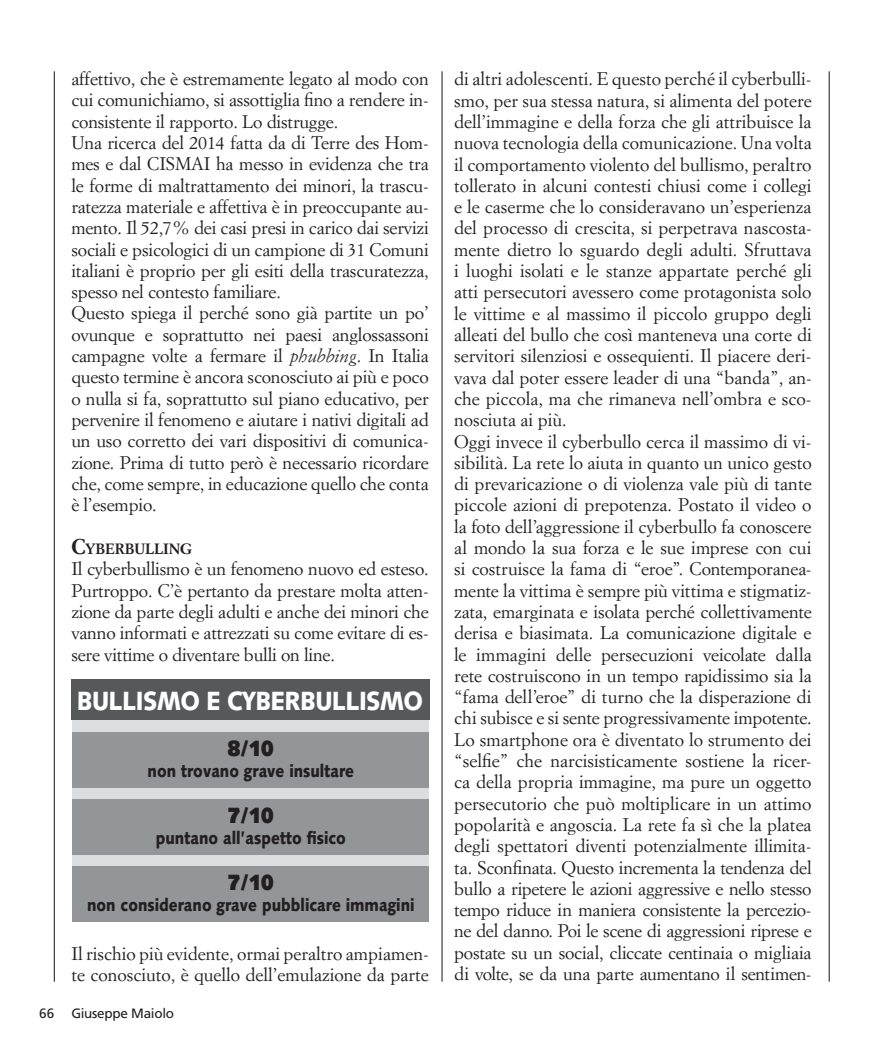
<style>
.page{position:relative;width:883px;height:1053px;background:#fff}
.page>*{position:absolute;margin:0;border:0;box-sizing:border-box;transform-origin:0 0}
.t1{font:900 26.4px "Syntax LT Std";letter-spacing:-.03em;color:#fff;scale:.89 1}
.t2{font:900 22.05px "Syntax LT Std";color:#231f20;scale:.85 1}
.t3{font:18px/21.3px "Simoncini Garamond";color:#231f20}
.t4{font:900 17.7px "Syntax LT Std";color:#231f20;scale:.85 1}
.t5{font:700 14.7px "Simoncini Garamond";letter-spacing:-.015em;color:#231f20}
.t6{font:13.5px "Frutiger";letter-spacing:-.02em;color:#231f20}
.s1{font-style:italic}
.s2{font-size:21px}
</style>
<div class="page">
<hr style="left:54px;top:71px;width:1px;height:910px;background:#231f20">
<hr style="left:441px;top:71px;width:1px;height:910px;background:#231f20">
<hr style="left:828px;top:71px;width:1px;height:910px;background:#231f20">
<div style="left:72px;top:680px;width:357px;height:241px;background:#dcdddf"></div>
<div style="left:71px;top:679px;width:358px;height:41px;background:#57585a"></div>
<div style="left:72px;top:732px;width:356px;height:55px;background:#939598"></div>
<div style="left:72px;top:799px;width:356px;height:55px;background:#939598"></div>
<div style="left:72px;top:866px;width:356px;height:55px;background:#939598"></div>
<p class="t3" style="left:71px;top:68px;width:359px">affettivo, che è estremamente legato al modo con cui comunichiamo, si assottiglia fino a rendere in&shy;consistente il rapporto. Lo distrugge.<br>Una ricerca del 2014 fatta da di Terre des Hom&shy;mes e dal CISMAI ha messo in evidenza che tra le forme di maltrattamento dei minori, la trascu&shy;ratezza materiale e affettiva è in preoccupante au&shy;mento. Il 52,7% dei casi presi in carico dai servizi sociali e psicologici di un campione di 31 Comuni italiani è proprio per gli esiti della trascuratezza, spesso nel contesto familiare.<br>Questo spiega il perché sono già partite un po’ ovunque e soprattutto nei paesi anglossassoni campagne volte a fermare il <span class="s1">phubbing</span>. In Italia questo termine è ancora sconosciuto ai più e poco o nulla si fa, soprattutto sul piano educativo, per pervenire il fenomeno e aiutare i nativi digitali ad un uso corretto dei vari dispositivi di comunica&shy;zione. Prima di tutto però è necessario ricordare che, come sempre, in educazione quello che conta è l’esempio.</p>
<p class="t5" style="left:71px;top:540px;width:122px"><span class="s2">C</span>YBERBULLING</p>
<p class="t3" style="left:71px;top:558px;width:359px;text-align:justify">Il cyberbullismo è un fenomeno nuovo ed esteso.<br>Purtroppo. C’è pertanto da prestare molta atten&shy;zione da parte degli adulti e anche dei minori che vanno informati e attrezzati su come evitare di es&shy;sere vittime o diventare bulli on line.</p>
<p class="t1" style="left:77px;top:685px;width:390px">BULLISMO E CYBERBULLISMO</p>
<p class="t2" style="left:228px;top:735px;width:55px">8/10</p>
<p class="t4" style="left:148px;top:760px;width:244px">non trovano grave insultare</p>
<p class="t2" style="left:228px;top:802px;width:55px">7/10</p>
<p class="t4" style="left:156px;top:827px;width:225px">puntano all’aspetto fisico</p>
<p class="t2" style="left:228px;top:869px;width:55px">7/10</p>
<p class="t4" style="left:87px;top:894px;width:387px">non considerano grave pubblicare immagini</p>
<p class="t3" style="left:71px;top:942px;width:359px">Il rischio più evidente, ormai peraltro ampiamen&shy;te conosciuto, è quello dell’emulazione da parte</p>
<p class="t6" style="left:39px;top:1005px;width:17px">66</p>
<p class="t6" style="left:71px;top:1005px;width:104px">Giuseppe Maiolo</p>
<p class="t3" style="left:454px;top:68px;width:359px">di altri adolescenti. E questo perché il cyberbulli&shy;smo, per sua stessa natura, si alimenta del potere dell’immagine e della forza che gli attribuisce la nuova tecnologia della comunicazione. Una volta il comportamento violento del bullismo, peraltro tollerato in alcuni contesti chiusi come i collegi e le caserme che lo consideravano un’esperienza del processo di crescita, si perpetrava nascosta&shy;mente dietro lo sguardo degli adulti. Sfruttava i luoghi isolati e le stanze appartate perché gli atti persecutori avessero come protagonista solo le vittime e al massimo il piccolo gruppo degli alleati del bullo che così manteneva una corte di servitori silenziosi e ossequienti. Il piacere deri&shy;vava dal poter essere leader di una “banda”, an&shy;che piccola, ma che rimaneva nell’ombra e sco&shy;nosciuta ai più.<br>Oggi invece il cyberbullo cerca il massimo di vi&shy;sibilità. La rete lo aiuta in quanto un unico gesto di prevaricazione o di violenza vale più di tante piccole azioni di prepotenza. Postato il video o la foto dell’aggressione il cyberbullo fa conoscere al mondo la sua forza e le sue imprese con cui si costruisce la fama di “eroe”. Contemporanea&shy;mente la vittima è sempre più vittima e stigmatiz&shy;zata, emarginata e isolata perché collettivamente derisa e biasimata. La comunicazione digitale e le immagini delle persecuzioni veicolate dalla rete costruiscono in un tempo rapidissimo sia la “fama dell’eroe” di turno che la disperazione di chi subisce e si sente progressivamente impotente.<br>Lo smartphone ora è diventato lo strumento dei “selfie” che narcisisticamente sostiene la ricer&shy;ca della propria immagine, ma pure un oggetto persecutorio che può moltiplicare in un attimo popolarità e angoscia. La rete fa sì che la platea degli spettatori diventi potenzialmente illimita&shy;ta. Sconfinata. Questo incrementa la tendenza del bullo a ripetere le azioni aggressive e nello stesso tempo riduce in maniera consistente la percezio&shy;ne del danno. Poi le scene di aggressioni riprese e postate su un social, cliccate centinaia o migliaia di volte, se da una parte aumentano il sentimen-</p>
</div>
